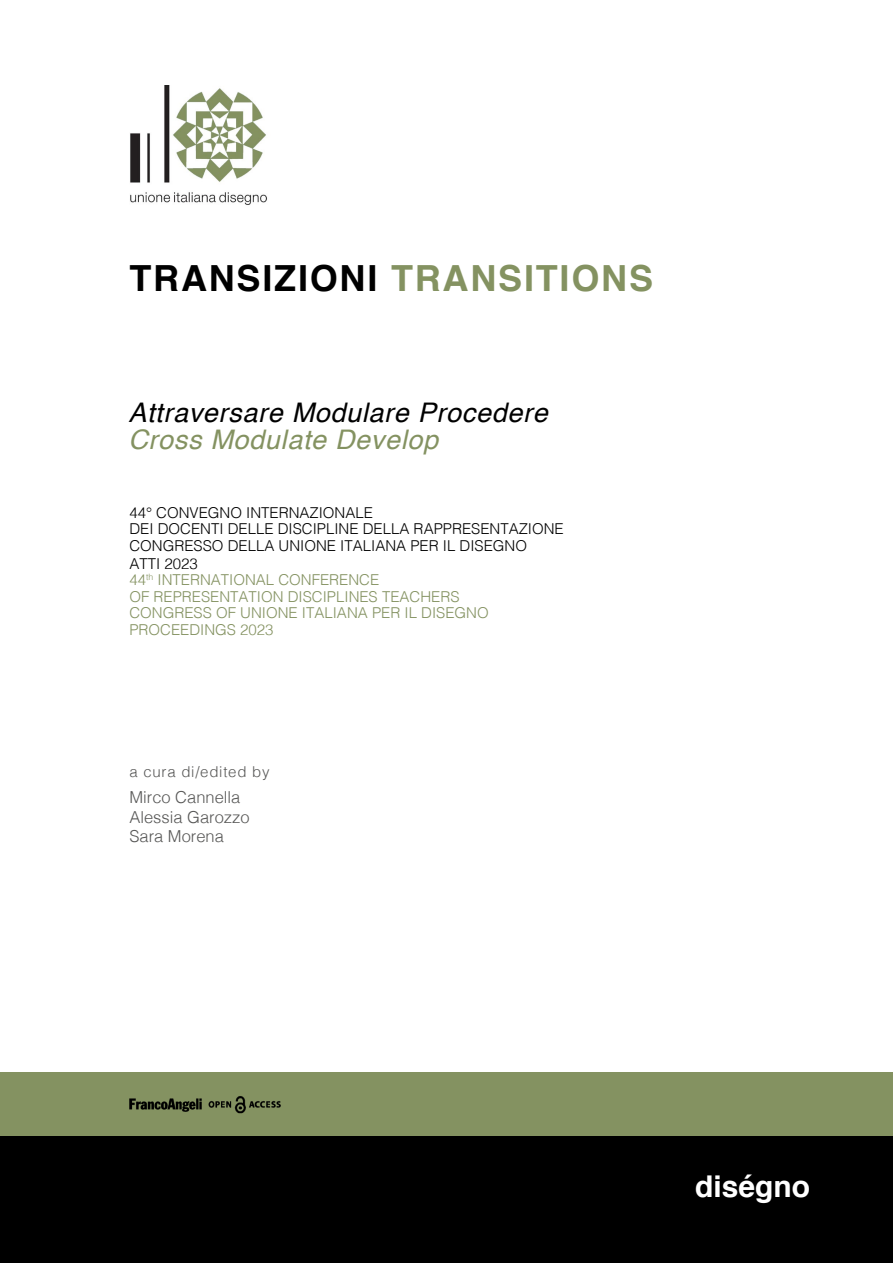
<style>
.page{position:relative;width:893px;height:1263px;background:#fff}
.page>*{position:absolute;margin:0;border:0;box-sizing:border-box;transform-origin:0 0}
.t1{font:700 36px "Helvetica";letter-spacing:.05em;color:#000}
.t2{font:700 30px "Helvetica";color:#fff}
.t3{font:italic 27px "Helvetica";letter-spacing:.025em;color:#000}
.t4{font:italic 27px "Helvetica";letter-spacing:.025em;color:#849261}
.t5{font:300 16.5px/19.5px "Helvetica";color:#575756}
.t6{font:300 15px/16.5px "Helvetica";color:#849261}
.t7{font:300 15px/16.5px "Helvetica";color:#000}
.t8{font:300 15px "Helvetica";letter-spacing:.05em;color:#575756}
.s1{color:#849261}
.s2{color:#000}
</style>
<div class="page">
<div style="left:0;top:1135px;width:893px;height:128px;background:#000"></div>
<img style="left:130px;top:85px;width:137px;height:120px">
<div style="left:0;top:1071px;width:893px;height:64px;background:#849261"></div>
<img style="left:129px;top:1096px;width:152px;height:18px">
<h1 class="t1" style="left:129px;top:249px;width:525px">TRANSIZIONI <span class="s1">TRANSITIONS</span></h1>
<h3 class="t3" style="left:128px;top:391px;width:421px">Attraversare Modulare Procedere</h3>
<h3 class="t4" style="left:128px;top:418px;width:311px">Cross Modulate Develop</h3>
<p class="t7" style="left:129px;top:503px;width:436px">44° CONVEGNO INTERNAZIONALE<br>DEI DOCENTI DELLE DISCIPLINE DELLA RAPPRESENTAZIONE<br>CONGRESSO DELLA UNIONE ITALIANA PER IL DISEGNO</p>
<p class="t6" style="left:129px;top:554px;width:361px"><span class="s2">ATTI 2023<br></span>44<sup>th</sup> INTERNATIONAL CONFERENCE<br>OF REPRESENTATION DISCIPLINES TEACHERS<br>CONGRESS OF UNIONE ITALIANA PER IL DISEGNO<br>PROCEEDINGS 2023</p>
<p class="t8" style="left:129px;top:759px;width:142px">a cura di/edited by</p>
<p class="t5" style="left:129px;top:786px;width:122px">Mirco Cannella<br>Alessia Garozzo<br>Sara Morena</p>
<h2 class="t2" style="left:695px;top:1162px;width:117px">diségno</h2>
</div>
